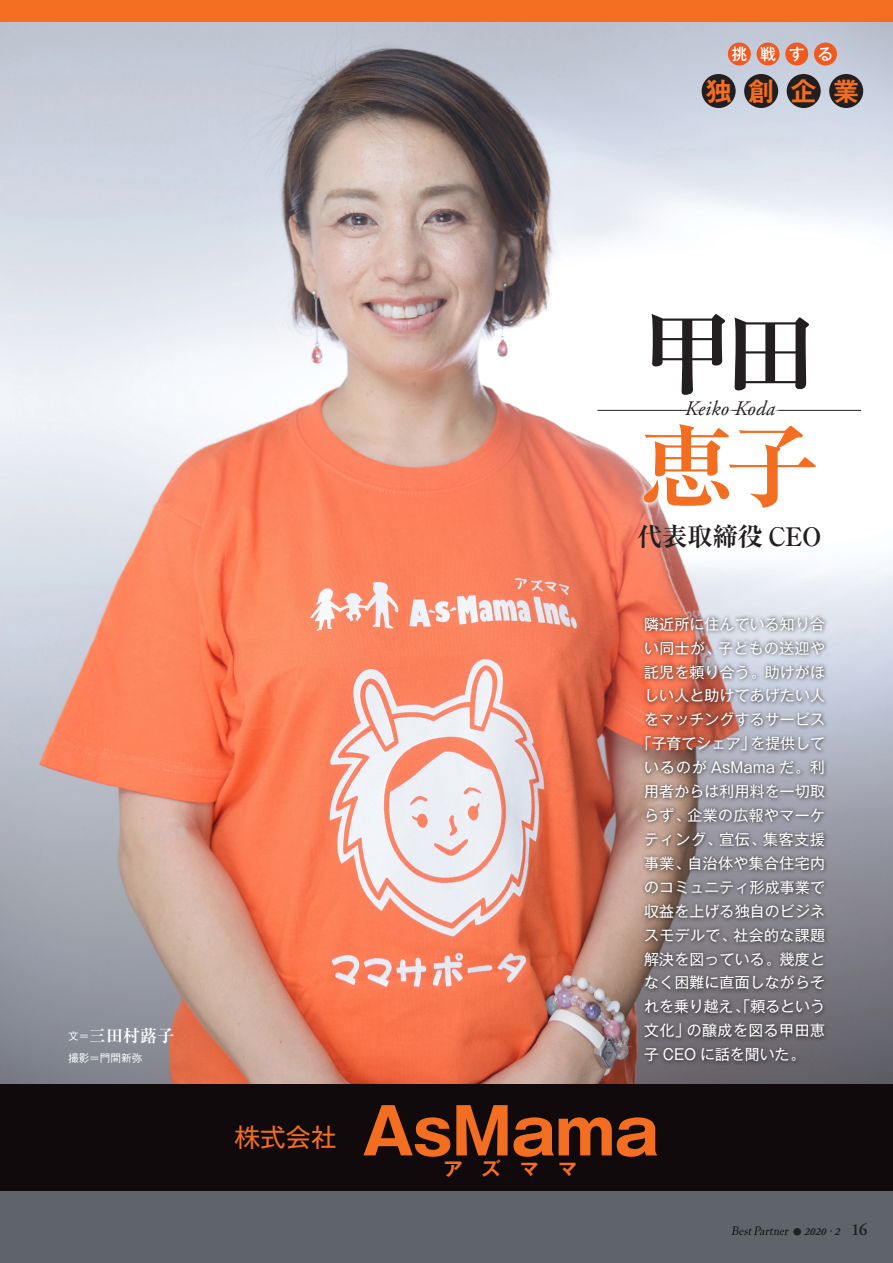
<style>
.page{position:relative;width:893px;height:1263px;background:#fff}
.page>*{position:absolute;margin:0;border:0;box-sizing:border-box;transform-origin:0 0}
.t1{font:700 90.3px "Ryumin Pro";color:#231f20;scale:1.05 1}
.t2{font:700 90.3px "Ryumin Pro";color:#f36e21;scale:1.05 1}
.t3{font:700 63.75px "Gothic MB101 Pro";letter-spacing:-.01em;color:#f36e21}
.t4{font:700 25.5px "Ryumin Pro";letter-spacing:-.025em;color:#231f20}
.t5{font:25.5px "Gothic MB101 Pro";color:#f36e21}
.t6{font:700 25.5px "Gothic MB101 Pro De";color:#f36e21}
.t7{font:italic 20.55px "Adobe Garamond";letter-spacing:.01em;color:#231f20}
.t8{font:700 19.2px "Gothic MB101 Pro De";color:#f36e21}
.t9{font:700 16.95px "Ryumin Pro";color:#fff}
.t10{font:600 16.95px "Adobe Garamond";color:#231f20}
.t11{font:500 15.9px "Gothic MB101 Pro";color:#fff}
.t12{font:14.85px/23.9px "Gothic MB101 Pro";letter-spacing:.015em;color:#fff}
.t13{font:14.85px "Gothic MB101 Pro";letter-spacing:.035em;color:#fff}
.t14{font:500 10.65px/22.4px "Gothic BBB Pro";color:#fff}
.t15{font:italic 700 10.65px "Adobe Garamond";color:#231f20}
.t16{font:8.55px "Ryumin Pro";color:#231f20}
.s1{font-family:"UD Shin M Go Pro";font-weight:300;font-style:normal}
</style>
<div class="page">
<div style="left:0;top:1191px;width:893px;height:72px;background:#5e646a"></div>
<img style="left:0;top:21px;width:893px;height:1063px">
<svg style="left:731px;top:1226px;width:58px;height:9px"></svg>
<div style="left:0;top:0;width:893px;height:21px;background:#f36e21"></div>
<div style="left:702px;top:74px;width:34px;height:34px;background:#231f20;border-radius:50%"></div>
<div style="left:744px;top:74px;width:34px;height:34px;background:#231f20;border-radius:50%"></div>
<div style="left:787px;top:74px;width:34px;height:34px;background:#231f20;border-radius:50%"></div>
<div style="left:829px;top:74px;width:34px;height:34px;background:#231f20;border-radius:50%"></div>
<div style="left:728px;top:43px;width:23px;height:22px;background:#f15921;border-radius:50%"></div>
<div style="left:757px;top:43px;width:22px;height:22px;background:#f15921;border-radius:50%"></div>
<div style="left:785px;top:43px;width:23px;height:22px;background:#f15921;border-radius:50%"></div>
<div style="left:814px;top:43px;width:23px;height:22px;background:#f15921;border-radius:50%"></div>
<svg style="left:641px;top:613px;width:188px;height:453px"></svg>
<div style="left:638px;top:309px;width:184px;height:206px;background:#fff"></div>
<hr style="left:597px;top:410px;width:264px;height:1px;background:#231f20">
<div style="left:682px;top:397px;width:99px;height:23px;background:#fff"></div>
<div style="left:0;top:1084px;width:893px;height:107px;background:#110a0c"></div>
<p class="t11" style="left:731px;top:41px;width:17px">挑</p>
<p class="t11" style="left:760px;top:41px;width:17px">戦</p>
<p class="t11" style="left:789px;top:41px;width:17px">す</p>
<p class="t11" style="left:817px;top:41px;width:17px">る</p>
<h3 class="t6" style="left:706px;top:70px;width:27px">独</h3>
<h3 class="t6" style="left:748px;top:70px;width:27px">創</h3>
<h3 class="t6" style="left:791px;top:70px;width:27px">企</h3>
<h3 class="t6" style="left:833px;top:70px;width:27px">業</h3>
<p class="t9" style="left:89px;top:1022px;width:87px">三田村蕗子</p>
<p class="t14" style="left:68px;top:1023px;width:76px">文＝<br>撮影＝門間新弥</p>
<h1 class="t1" style="left:640px;top:282px;width:171px">甲田</h1>
<h3 class="t7" style="left:684px;top:398px;width:92px">Keiko Koda</h3>
<h1 class="t2" style="left:639px;top:395px;width:174px">恵子</h1>
<h3 class="t4" style="left:637px;top:516px;width:186px">代表取締役 CEO</h3>
<p class="t12" style="left:644px;top:610px;width:182px;text-align:right">隣近所に住んでいる知り合子どもの送迎や</p>
<p class="t12" style="left:644px;top:634px;width:79px">い同士が、</p>
<p class="t12" style="left:644px;top:658px;width:182px">託児を頼り合う。助けがほ</p>
<p class="t12" style="left:644px;top:682px;width:182px">しい人と助けてあげたい人</p>
<p class="t12" style="left:644px;top:706px;width:182px">をマッチングするサービス</p>
<p class="t12" style="left:750px;top:730px;width:76px">を提供して</p>
<p class="t12" style="left:637px;top:730px;width:121px">「子育てシェア」</p>
<p class="t12" style="left:644px;top:753px;width:182px">いるのが AsMama だ。利</p>
<p class="t12" style="left:644px;top:777px;width:182px">用者からは利用料を一切取</p>
<p class="t12" style="left:688px;top:801px;width:139px">企業の広報やマーケ</p>
<p class="t12" style="left:644px;top:801px;width:48px">らず、</p>
<p class="t12" style="left:688px;top:825px;width:139px;text-indent:-43px">ティング、<br>自治体や集合住宅内</p>
<p class="t12" style="left:763px;top:825px;width:63px">集客支援</p>
<p class="t12" style="left:719px;top:825px;width:48px">宣伝、</p>
<p class="t12" style="left:644px;top:849px;width:48px">事業、</p>
<p class="t12" style="left:644px;top:873px;width:182px">のコミュニティ形成事業で</p>
<p class="t12" style="left:644px;top:897px;width:182px">収益を上げる独自のビジネ</p>
<p class="t12" style="left:733px;top:921px;width:93px">社会的な課題</p>
<p class="t12" style="left:644px;top:921px;width:94px">スモデルで、</p>
<p class="t12" style="left:644px;top:945px;width:182px">解決を図っている。幾度と</p>
<p class="t12" style="left:644px;top:969px;width:182px">なく困難に直面しながらそ</p>
<p class="t12" style="left:644px;top:993px;width:182px">れを乗り越え、「頼るという</p>
<p class="t13" style="left:687px;top:1018px;width:140px">の醸成を図る甲田恵</p>
<p class="t12" style="left:644px;top:1017px;width:163px">文化」<br>子 CEO に話を聞いた。</p>
<h2 class="t3" style="left:362px;top:1078px;width:298px">AsMama</h2>
<h3 class="t5" style="left:234px;top:1116px;width:129px">株式会社　</h3>
<p class="t8" style="left:443px;top:1152px;width:135px">ア　ズ　マ　マ</p>
<p class="t16" style="left:793px;top:1225px;width:10px">●</p>
<p class="t15" style="left:804px;top:1225px;width:34px">2020<span class="s1">・</span></p>
<p class="t15" style="left:834px;top:1225px;width:7px">2</p>
<p class="t10" style="left:851px;top:1220px;width:18px">16</p>
</div>
